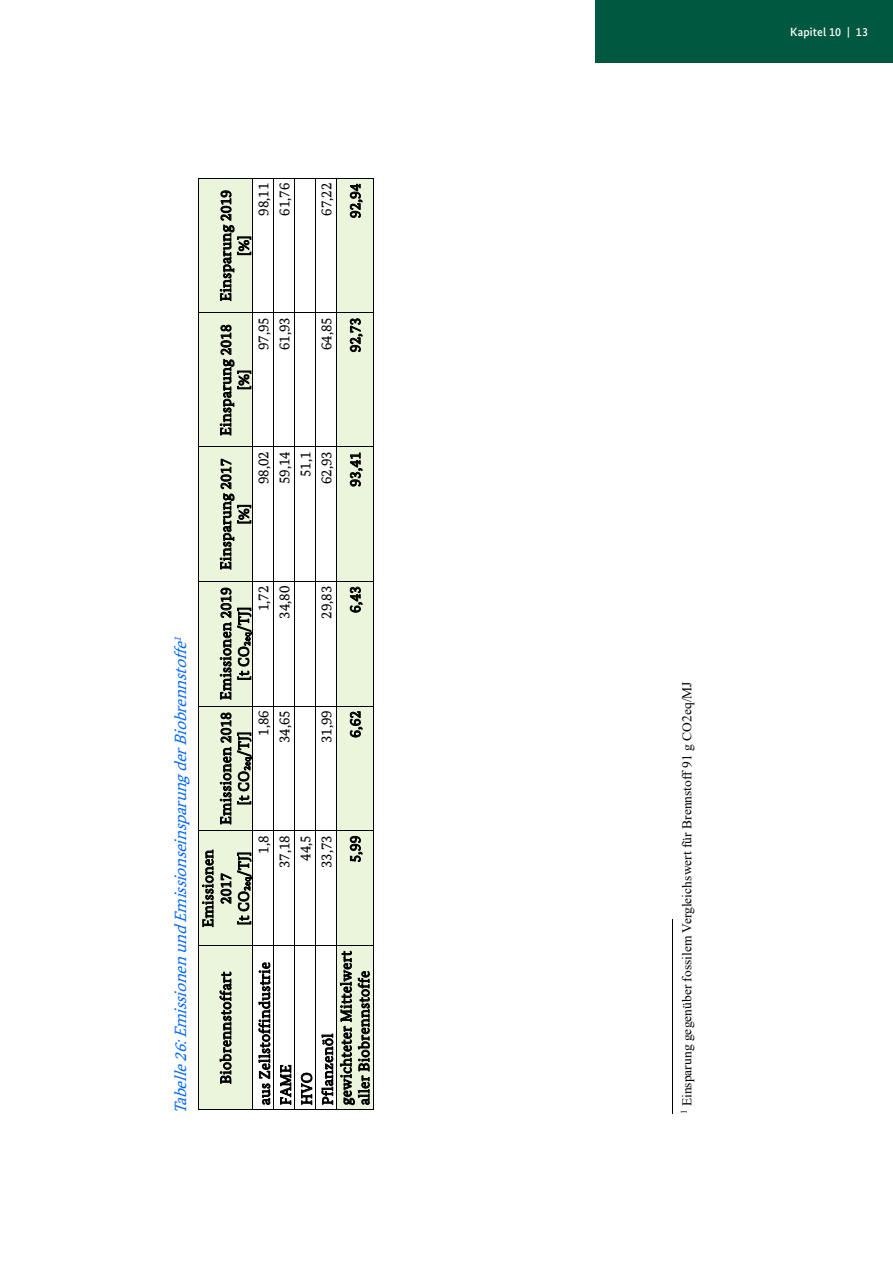
<style>
.page{position:relative;width:893px;height:1263px;background:#fff}
.page>*{position:absolute;margin:0;border:0;box-sizing:border-box;transform-origin:0 0}
.t1{font:italic 16.2px "Bundes Serif";color:#06f}
.t2{font:15px/17.9px "Bundes Serif";letter-spacing:.025em;color:#000;text-align:center}
.t3{font:13.5px "Times New Roman";color:#000}
._00_paginierung_rech{font:500 12px "Bundes Sans";letter-spacing:.015em;color:#fff}
</style>
<div class="page">
<div style="left:595px;top:0;width:298px;height:63px;background:#005840"></div>
<div style="left:199px;top:946px;width:54px;height:163px;background:#ebf5dc"></div>
<div style="left:199px;top:831px;width:54px;height:114px;background:#ebf5dc"></div>
<div style="left:199px;top:706px;width:54px;height:124px;background:#ebf5dc"></div>
<div style="left:199px;top:582px;width:54px;height:123px;background:#ebf5dc"></div>
<div style="left:199px;top:447px;width:54px;height:134px;background:#ebf5dc"></div>
<div style="left:199px;top:313px;width:54px;height:134px;background:#ebf5dc"></div>
<div style="left:199px;top:179px;width:54px;height:133px;background:#ebf5dc"></div>
<hr style="left:198px;top:946px;width:1px;height:164px;background:#000">
<hr style="left:198px;top:831px;width:1px;height:114px;background:#000">
<hr style="left:198px;top:706px;width:1px;height:124px;background:#000">
<hr style="left:198px;top:582px;width:1px;height:124px;background:#000">
<hr style="left:198px;top:447px;width:1px;height:134px;background:#000">
<hr style="left:198px;top:313px;width:1px;height:134px;background:#000">
<hr style="left:198px;top:179px;width:1px;height:133px;background:#000">
<hr style="left:199px;top:1110px;width:54px;height:1px;background:#000">
<hr style="left:199px;top:945px;width:54px;height:1px;background:#000">
<hr style="left:199px;top:830px;width:54px;height:1px;background:#000">
<hr style="left:199px;top:706px;width:54px;height:1px;background:#000">
<hr style="left:199px;top:581px;width:54px;height:1px;background:#000">
<hr style="left:199px;top:447px;width:54px;height:1px;background:#000">
<hr style="left:199px;top:312px;width:54px;height:1px;background:#000">
<hr style="left:199px;top:178px;width:54px;height:1px;background:#000">
<hr style="left:253px;top:946px;width:1px;height:164px;background:#000">
<hr style="left:253px;top:831px;width:1px;height:114px;background:#000">
<hr style="left:253px;top:706px;width:1px;height:124px;background:#000">
<hr style="left:253px;top:582px;width:1px;height:124px;background:#000">
<hr style="left:253px;top:447px;width:1px;height:134px;background:#000">
<hr style="left:253px;top:313px;width:1px;height:134px;background:#000">
<hr style="left:253px;top:179px;width:1px;height:133px;background:#000">
<hr style="left:273px;top:946px;width:1px;height:164px;background:#000">
<hr style="left:273px;top:831px;width:1px;height:114px;background:#000">
<hr style="left:273px;top:706px;width:1px;height:124px;background:#000">
<hr style="left:273px;top:582px;width:1px;height:124px;background:#000">
<hr style="left:273px;top:447px;width:1px;height:134px;background:#000">
<hr style="left:273px;top:313px;width:1px;height:134px;background:#000">
<hr style="left:273px;top:179px;width:1px;height:133px;background:#000">
<hr style="left:295px;top:946px;width:1px;height:164px;background:#000">
<hr style="left:295px;top:831px;width:1px;height:114px;background:#000">
<hr style="left:295px;top:706px;width:1px;height:124px;background:#000">
<hr style="left:295px;top:582px;width:1px;height:124px;background:#000">
<hr style="left:295px;top:447px;width:1px;height:134px;background:#000">
<hr style="left:295px;top:313px;width:1px;height:134px;background:#000">
<hr style="left:295px;top:179px;width:1px;height:133px;background:#000">
<hr style="left:316px;top:946px;width:1px;height:164px;background:#000">
<hr style="left:316px;top:831px;width:1px;height:114px;background:#000">
<hr style="left:316px;top:706px;width:1px;height:124px;background:#000">
<hr style="left:316px;top:582px;width:1px;height:124px;background:#000">
<hr style="left:316px;top:447px;width:1px;height:134px;background:#000">
<hr style="left:316px;top:313px;width:1px;height:134px;background:#000">
<hr style="left:316px;top:179px;width:1px;height:133px;background:#000">
<div style="left:337px;top:946px;width:36px;height:163px;background:#ebf5dc"></div>
<div style="left:337px;top:831px;width:36px;height:114px;background:#ebf5dc"></div>
<div style="left:337px;top:706px;width:36px;height:124px;background:#ebf5dc"></div>
<div style="left:337px;top:582px;width:36px;height:123px;background:#ebf5dc"></div>
<div style="left:337px;top:447px;width:36px;height:134px;background:#ebf5dc"></div>
<div style="left:337px;top:313px;width:36px;height:134px;background:#ebf5dc"></div>
<div style="left:337px;top:179px;width:36px;height:133px;background:#ebf5dc"></div>
<hr style="left:336px;top:946px;width:1px;height:164px;background:#000">
<svg style="left:253px;top:945px;width:84px;height:1px"></svg>
<hr style="left:336px;top:831px;width:1px;height:114px;background:#000">
<svg style="left:253px;top:830px;width:84px;height:1px"></svg>
<hr style="left:336px;top:706px;width:1px;height:124px;background:#000">
<svg style="left:254px;top:706px;width:82px;height:1px"></svg>
<hr style="left:336px;top:582px;width:1px;height:124px;background:#000">
<svg style="left:253px;top:581px;width:84px;height:1px"></svg>
<hr style="left:336px;top:447px;width:1px;height:134px;background:#000">
<hr style="left:336px;top:313px;width:1px;height:134px;background:#000">
<svg style="left:253px;top:312px;width:84px;height:1px"></svg>
<hr style="left:336px;top:179px;width:1px;height:133px;background:#000">
<svg style="left:253px;top:178px;width:84px;height:1px"></svg>
<hr style="left:337px;top:1110px;width:36px;height:1px;background:#000">
<hr style="left:373px;top:946px;width:1px;height:164px;background:#000">
<hr style="left:337px;top:945px;width:36px;height:1px;background:#000">
<hr style="left:373px;top:831px;width:1px;height:114px;background:#000">
<hr style="left:337px;top:830px;width:36px;height:1px;background:#000">
<hr style="left:373px;top:706px;width:1px;height:124px;background:#000">
<hr style="left:337px;top:706px;width:36px;height:1px;background:#000">
<hr style="left:373px;top:582px;width:1px;height:124px;background:#000">
<hr style="left:337px;top:581px;width:36px;height:1px;background:#000">
<hr style="left:373px;top:447px;width:1px;height:134px;background:#000">
<hr style="left:337px;top:447px;width:36px;height:1px;background:#000">
<hr style="left:373px;top:313px;width:1px;height:134px;background:#000">
<hr style="left:337px;top:312px;width:36px;height:1px;background:#000">
<hr style="left:373px;top:179px;width:1px;height:133px;background:#000">
<hr style="left:337px;top:178px;width:36px;height:1px;background:#000">
<hr style="left:673px;top:919px;width:1px;height:195px;background:#000">
<p class="t1" style="left:171px;top:1114px;width:482px;rotate:-90deg">Tabelle26:EmissionenundEmissionseinsparungderBiobrennstoffe<sup>1</sup></p>
<p class="t2" style="left:254px;top:216px;width:34px;rotate:-90deg">98,11</p>
<p class="t2" style="left:217px;top:301px;width:113px;rotate:-90deg">Einsparung 2019 [%]</p>
<p class="t2" style="left:254px;top:350px;width:34px;rotate:-90deg">97,95</p>
<p class="t2" style="left:217px;top:436px;width:113px;rotate:-90deg">Einsparung 2018 [%]</p>
<p class="t2" style="left:254px;top:484px;width:34px;rotate:-90deg">98,02</p>
<p class="t2" style="left:217px;top:570px;width:113px;rotate:-90deg">Einsparung 2017 [%]</p>
<p class="t2" style="left:254px;top:611px;width:27px;rotate:-90deg">1,72</p>
<p class="t2" style="left:217px;top:700px;width:114px;rotate:-90deg">Emissionen 2019 [t CO<sub>2eq</sub>/TJ]</p>
<p class="t2" style="left:254px;top:736px;width:27px;rotate:-90deg">1,86</p>
<p class="t2" style="left:217px;top:825px;width:114px;rotate:-90deg">Emissionen 2018 [t CO<sub>2eq</sub>/TJ]</p>
<p class="t2" style="left:254px;top:853px;width:20px;rotate:-90deg">1,8</p>
<p class="t2" style="left:199px;top:927px;width:79px;rotate:-90deg">Emissionen<br>2017<br>[t CO<sub>2eq</sub>/TJ]</p>
<p class="t2" style="left:275px;top:216px;width:34px;rotate:-90deg">61,76</p>
<p class="t2" style="left:275px;top:350px;width:34px;rotate:-90deg">61,93</p>
<p class="t2" style="left:275px;top:484px;width:34px;rotate:-90deg">59,14</p>
<p class="t2" style="left:275px;top:619px;width:34px;rotate:-90deg">34,80</p>
<p class="t2" style="left:275px;top:743px;width:34px;rotate:-90deg">34,65</p>
<p class="t2" style="left:275px;top:868px;width:34px;rotate:-90deg">37,18</p>
<p class="t2" style="left:317px;top:216px;width:34px;rotate:-90deg">67,22</p>
<p class="t2" style="left:317px;top:350px;width:34px;rotate:-90deg">64,85</p>
<p class="t2" style="left:296px;top:477px;width:27px;rotate:-90deg">51,1</p>
<p class="t2" style="left:317px;top:484px;width:34px;rotate:-90deg">62,93</p>
<p class="t2" style="left:317px;top:619px;width:34px;rotate:-90deg">29,83</p>
<p class="t2" style="left:317px;top:743px;width:34px;rotate:-90deg">31,99</p>
<p class="t2" style="left:296px;top:861px;width:27px;rotate:-90deg">44,5</p>
<p class="t2" style="left:317px;top:868px;width:34px;rotate:-90deg">33,73</p>
<p class="t2" style="left:346px;top:218px;width:36px;rotate:-90deg">92,94</p>
<p class="t2" style="left:346px;top:352px;width:36px;rotate:-90deg">92,73</p>
<p class="t2" style="left:346px;top:486px;width:36px;rotate:-90deg">93,41</p>
<p class="t2" style="left:346px;top:613px;width:28px;rotate:-90deg">6,43</p>
<p class="t2" style="left:346px;top:737px;width:28px;rotate:-90deg">6,62</p>
<p class="t2" style="left:346px;top:862px;width:28px;rotate:-90deg">5,99</p>
<p class="t2" style="left:217px;top:1084px;width:114px;rotate:-90deg">Biobrennstoffart</p>
<p class="t2" style="left:256px;top:1105px;width:144px;rotate:-90deg">aus Zellstoffindustrie</p>
<p class="t2" style="left:277px;top:1105px;width:42px;rotate:-90deg">FAME</p>
<p class="t2" style="left:298px;top:1105px;width:34px;rotate:-90deg">HVO</p>
<p class="t2" style="left:337px;top:1105px;width:156px;text-align:left;rotate:-90deg">gewichteter Mittelwert aller Biobrennstoffe</p>
<p class="t2" style="left:319px;top:1105px;width:73px;rotate:-90deg">Pflanzenöl</p>
<p class="_00_paginierung_rech" style="left:790px;top:24px;width:80px">Kapitel 10 | 13</p>
<p class="t3" style="left:677px;top:1114px;width:434px;rotate:-90deg"><sup>1</sup> Einsparung gegenüber fossilem Vergleichswert für Brennstoff 91 g CO2eq/MJ</p>
</div>
